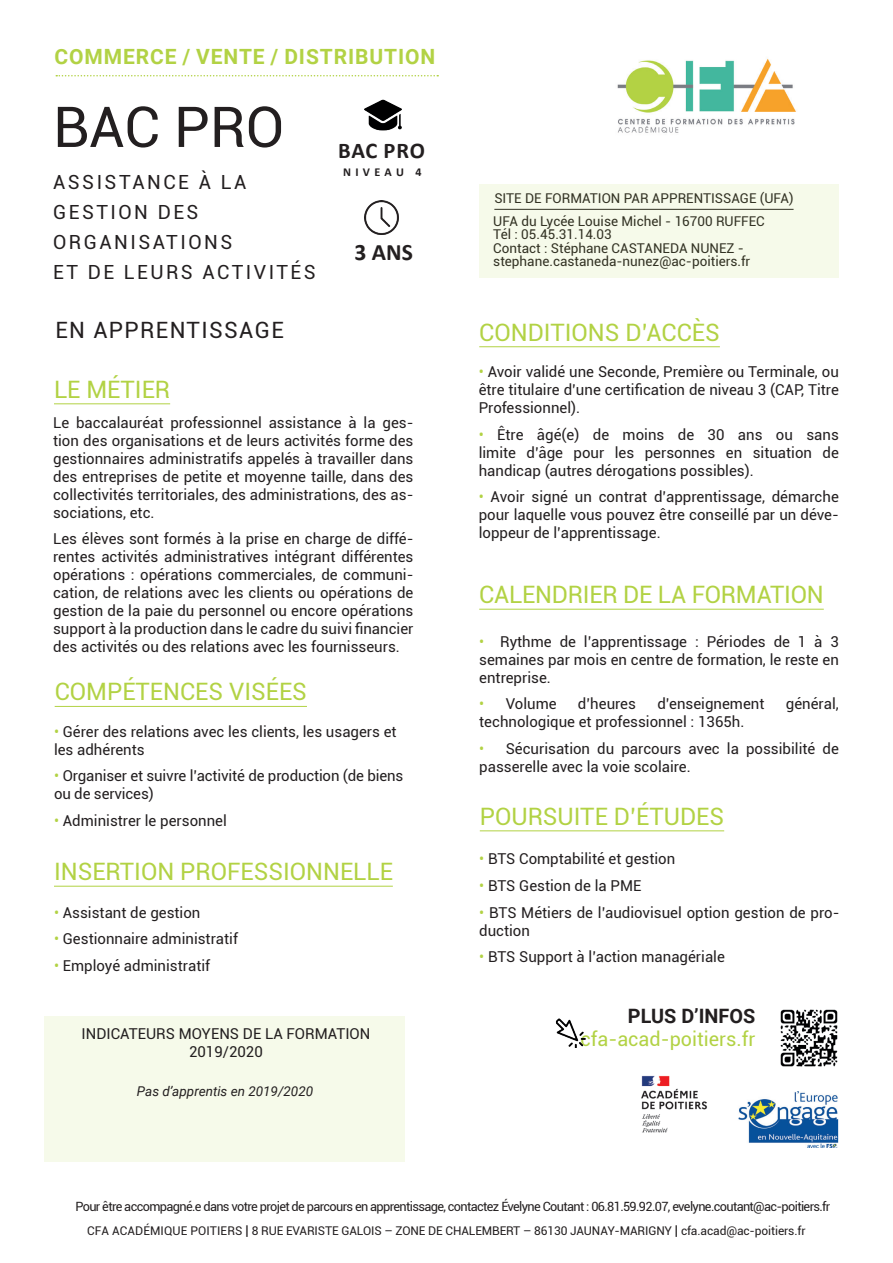
<style>
.page{position:relative;width:893px;height:1263px;background:#fff}
.page>*{position:absolute;margin:0;border:0;box-sizing:border-box;transform-origin:0 0}
.t1{font:56.4px "Roboto";color:#231f20}
.t2{font:24px "Roboto";color:#b2d244}
.t3{font:700 23.55px "Calibri";color:#231f20}
.t4{font:22.5px "Roboto";letter-spacing:.06em;color:#231f20}
.t5{font:700 22.5px "Calibri";letter-spacing:.03em;color:#231f20}
.t6{font:700 21px "Roboto";letter-spacing:.045em;color:#b2d244}
.t7{font:19.8px "Roboto";color:#b2d244}
.t8{font:700 19.8px "Roboto";color:#231f20}
.t9{font:19.5px/30px "Roboto";letter-spacing:.125em;color:#231f20}
.t10{font:15px/18px "Roboto";color:#231f20;text-align:justify}
.t11{font:13.5px/13.5px "Roboto";color:#231f20}
.t12{font:italic 13.5px "Roboto";color:#231f20}
.t13{font:12.75px "Roboto";letter-spacing:-.05em;color:#231f20}
.t14{font:700 12.15px "Calibri";letter-spacing:.36em;color:#231f20}
.t15{font:12px "Roboto";letter-spacing:-.01em;color:#231f20}
.s1{color:#b2d244}
.s2{font-size:13.5px}
</style>
<div class="page">
<hr style="left:54px;top:403px;width:116px;height:1px;background:#b2d244">
<hr style="left:479px;top:346px;width:241px;height:1px;background:#b2d244">
<hr style="left:480px;top:830px;width:244px;height:1px;background:#b2d244">
<hr style="left:479px;top:609px;width:345px;height:1px;background:#b2d244">
<img style="left:738px;top:1091px;width:101px;height:56px">
<hr style="left:55px;top:706px;width:252px;height:1px;background:#b2d244">
<hr style="left:54px;top:886px;width:339px;height:1px;background:#b2d244">
<svg style="left:56px;top:75px;width:382px;height:1px"></svg>
<img style="left:617px;top:59px;width:179px;height:74px">
<img style="left:364px;top:200px;width:34px;height:34px">
<img style="left:364px;top:99px;width:38px;height:32px">
<img style="left:641px;top:1075px;width:66px;height:58px">
<img style="left:556px;top:1018px;width:30px;height:30px">
<img style="left:780px;top:1009px;width:58px;height:58px">
<div style="left:479px;top:184px;width:360px;height:93px;background:#f6faea"></div>
<div style="left:44px;top:1016px;width:360px;height:146px;background:#f6faea"></div>
<h3 class="t6" style="left:54px;top:42px;width:382px">COMMERCE / VENTE / DISTRIBUTION</h3>
<h1 class="t1" style="left:53px;top:87px;width:233px">BAC PRO</h1>
<h3 class="t9" style="left:53px;top:166px;width:264px">ASSISTANCE À LA<br>GESTION DES<br>ORGANISATIONS<br>ET DE LEURS ACTIVITÉS</h3>
<h3 class="t4" style="left:55px;top:314px;width:230px">EN APPRENTISSAGE</h3>
<h2 class="t2" style="left:54px;top:372px;width:118px">LE MÉTIER</h2>
<h3 class="t5" style="left:338px;top:134px;width:88px">BAC PRO</h3>
<p class="t14" style="left:343px;top:163px;width:80px">NIVEAU 4</p>
<h3 class="t3" style="left:354px;top:235px;width:60px">3 ANS</h3>
<p class="t10" style="left:53px;top:413px;width:362px">Le baccalauréat professionnel assistance à la ges&shy;tion des organisations et de leurs activités forme des gestionnaires administratifs appelés à travailler dans des entreprises de petite et moyenne taille, dans des collectivités territoriales, des administrations, des as&shy;sociations, etc.</p>
<p class="t10" style="left:53px;top:529px;width:362px">Les élèves sont formés à la prise en charge de diffé&shy;rentes activités administratives intégrant différentes opérations : opérations commerciales, de communi&shy;cation, de relations avec les clients ou opérations de gestion de la paie du personnel ou encore opérations support à la production dans le cadre du suivi financier des activités ou des relations avec les fournisseurs.</p>
<h2 class="t2" style="left:55px;top:675px;width:254px">COMPÉTENCES VISÉES</h2>
<p class="t10" style="left:54px;top:722px;width:344px"><span class="s1">•</span> Gérer des relations avec les clients, les usagers et les adhérents</p>
<p class="t10" style="left:54px;top:766px;width:351px"><span class="s1">•</span> Organiser et suivre l’activité de production (de biens ou de services)</p>
<p class="t10" style="left:54px;top:811px;width:174px"><span class="s1">•</span> Administrer le personnel</p>
<h2 class="t2" style="left:54px;top:855px;width:340px">INSERTION PROFESSIONNELLE</h2>
<p class="t10" style="left:54px;top:903px;width:148px"><span class="s1">•</span> Assistant de gestion</p>
<p class="t10" style="left:54px;top:929px;width:185px"><span class="s1">•</span> Gestionnaire administratif</p>
<p class="t10" style="left:54px;top:956px;width:158px"><span class="s1">•</span> Employé administratif</p>
<p class="t10" style="left:82px;top:1024px;width:290px;text-align:center">INDICATEURS MOYENS DE LA FORMATION<br>2019/2020</p>
<p class="t12" style="left:137px;top:1081px;width:178px">Pas d’apprentis en 2019/2020</p>
<p class="t11" style="left:493px;top:187px;width:302px;line-height:22.5px">SITE DE FORMATION PAR APPRENTISSAGE (UFA)<br>UFA du Lycée Louise Michel - 16700 RUFFEC</p>
<p class="t11" style="left:493px;top:227px;width:259px">Tél : 05.45.31.14.03<br>Contact : Stéphane CASTANEDA NUNEZ - stephane.castaneda-nunez@ac-poitiers.fr</p>
<h2 class="t2" style="left:479px;top:315px;width:242px">CONDITIONS D’ACCÈS</h2>
<p class="t10" style="left:479px;top:362px;width:362px"><span class="s1">•</span> Avoir validé une Seconde, Première ou Terminale, ou être titulaire d’une certification de niveau 3 (CAP, Titre Professionnel).</p>
<p class="t10" style="left:479px;top:425px;width:362px"><span class="s1">•</span> Être âgé(e) de moins de 30 ans ou sans limite d’âge pour les personnes en situation de handicap (autres dérogations possibles).</p>
<p class="t10" style="left:479px;top:487px;width:362px"><span class="s1">•</span> Avoir signé un contrat d’apprentissage, démarche pour laquelle vous pouvez être conseillé par un déve&shy;loppeur de l’apprentissage.</p>
<h2 class="t2" style="left:479px;top:578px;width:346px">CALENDRIER DE LA FORMATION</h2>
<p class="t10" style="left:479px;top:632px;width:361px"><span class="s1">•</span> Rythme de l’apprentissage : Périodes de 1 à 3 semaines par mois en centre de formation, le reste en entreprise.</p>
<p class="t10" style="left:479px;top:694px;width:79px"><span class="s1">•</span> Volume</p>
<p class="t10" style="left:578px;top:694px;width:60px">d’heures</p>
<p class="t10" style="left:657px;top:694px;width:109px">d’enseignement</p>
<p class="t10" style="left:786px;top:694px;width:54px">général,</p>
<p class="t10" style="left:479px;top:712px;width:267px">technologique et professionnel : 1365h.</p>
<p class="t10" style="left:479px;top:739px;width:361px"><span class="s1">•</span> Sécurisation du parcours avec la possibilité de passerelle avec la voie scolaire.</p>
<h2 class="t2" style="left:480px;top:799px;width:246px">POURSUITE D’ÉTUDES</h2>
<p class="t10" style="left:479px;top:849px;width:198px"><span class="s1">•</span> BTS Comptabilité et gestion</p>
<p class="t10" style="left:479px;top:876px;width:164px"><span class="s1">•</span> BTS Gestion de la PME</p>
<p class="t10" style="left:479px;top:903px;width:362px"><span class="s1">•</span> BTS Métiers de l’audiovisuel option gestion de pro&shy;duction</p>
<p class="t10" style="left:479px;top:947px;width:247px"><span class="s1">•</span> BTS Support à l’action managériale</p>
<h3 class="t8" style="left:628px;top:1002px;width:129px">PLUS D’INFOS</h3>
<h3 class="t7" style="left:581px;top:1025px;width:176px">cfa-acad-poitiers.fr</h3>
<p class="t13" style="left:75px;top:1198px;width:756px">Pour être accompagné.e dans votre projet de parcours en apprentissage, contactez Évelyne Coutant : 06.81.59.92.07, evelyne.coutant@ac-poitiers.fr</p>
<p class="t15" style="left:87px;top:1222px;width:720px">CFA ACADÉMIQUE POITIERS <span class="s2">|</span> 8 RUE EVARISTE GALOIS – ZONE DE CHALEMBERT – 86130 JAUNAY-MARIGNY <span class="s2">|</span> cfa.acad@ac-poitiers.fr</p>
</div>
